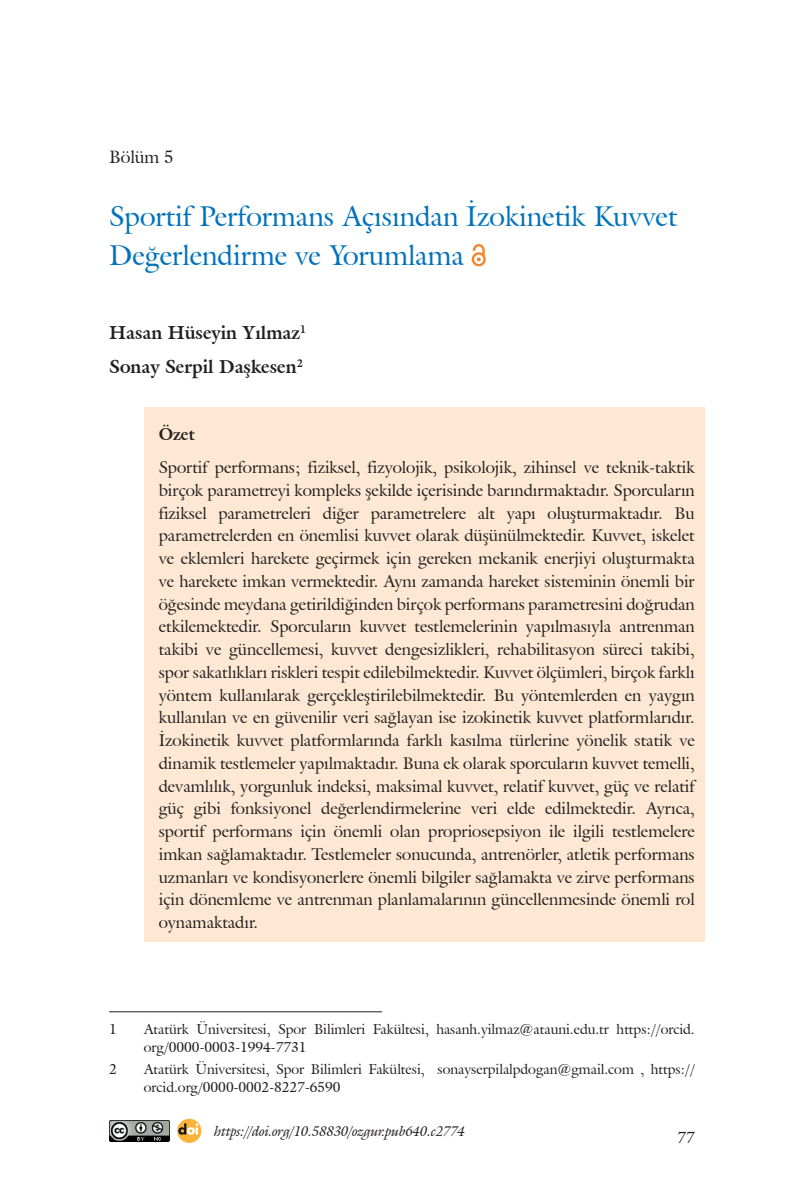
<style>
.page{position:relative;width:794px;height:1191px;background:#fff}
.page>*{position:absolute;margin:0;border:0;box-sizing:border-box;transform-origin:0 0}
.t1{font:28px/38.5px "Galliard IT Cby BT";color:#0072bc}
.t2{font:700 18.38px/34.5px "Galliard IT Cby BT";color:#231f20}
.t3{font:17.5px "Galliard IT Cby BT";color:#231f20}
.t4{font:16.62px/22.8px "Galliard IT Cby BT";color:#231f20;text-align:justify}
.t5{font:700 16.62px "Galliard IT Cby BT";color:#231f20}
.t6{font:15.75px "Galliard IT Cby BT";color:#231f20}
.t7{font:14px/17.5px "Galliard IT Cby BT";color:#231f20}
.t8{font:italic 14px "Galliard IT Cby BT";color:#231f20}
</style>
<div class="page">
<div style="left:144px;top:408px;width:560px;height:46px;background:#fee8d3"></div>
<div style="left:144px;top:440px;width:560px;height:502px;background:#fee8d3"></div>
<svg style="left:472px;top:244px;width:14px;height:22px"></svg>
<hr style="left:109px;top:1011px;width:273px;height:1px;background:#231f20">
<img style="left:109px;top:1120px;width:60px;height:21px">
<svg style="left:177px;top:1118px;width:24px;height:24px"></svg>
<svg style="left:178px;top:1123px;width:20px;height:11px"></svg>
<p class="t3" style="left:109px;top:145px;width:66px">Bölüm 5</p>
<h1 class="t1" style="left:109px;top:197px;width:569px">Sportif Performans Açısından İzokinetik Kuvvet<br>Değerlendirme ve Yorumlama</h1>
<p class="t2" style="left:109px;top:315px;width:199px">Hasan Hüseyin Yılmaz<sup>1<br></sup>Sonay Serpil Daşkesen<sup>2</sup></p>
<p class="t5" style="left:159px;top:424px;width:38px">Özet</p>
<p class="t4" style="left:159px;top:456px;width:537px">Sportif performans; fiziksel, fizyolojik, psikolojik, zihinsel ve teknik-taktik birçok parametreyi kompleks şekilde içerisinde barındırmaktadır. Sporcuların fiziksel parametreleri diğer parametrelere alt yapı oluşturmaktadır. Bu parametrelerden en önemlisi kuvvet olarak düşünülmektedir. Kuvvet, iskelet ve eklemleri harekete geçirmek için gereken mekanik enerjiyi oluşturmakta ve harekete imkan vermektedir. Aynı zamanda hareket sisteminin önemli bir öğesinde meydana getirildiğinden birçok performans parametresini doğrudan etkilemektedir. Sporcuların kuvvet testlemelerinin yapılmasıyla antrenman takibi ve güncellemesi, kuvvet dengesizlikleri, rehabilitasyon süreci takibi, spor sakatlıkları riskleri tespit edilebilmektedir. Kuvvet ölçümleri, birçok farklı yöntem kullanılarak gerçekleştirilebilmektedir. Bu yöntemlerden en yaygın kullanılan ve en güvenilir veri sağlayan ise izokinetik kuvvet platformlarıdır.<br>İzokinetik kuvvet platformlarında farklı kasılma türlerine yönelik statik ve dinamik testlemeler yapılmaktadır. Buna ek olarak sporcuların kuvvet temelli, devamlılık, yorgunluk indeksi, maksimal kuvvet, relatif kuvvet, güç ve relatif güç gibi fonksiyonel değerlendirmelerine veri elde edilmektedir. Ayrıca, sportif performans için önemli olan propriosepsiyon ile ilgili testlemelere imkan sağlamaktadır. Testlemeler sonucunda, antrenörler, atletik performans uzmanları ve kondisyonerlere önemli bilgiler sağlamakta ve zirve performans için dönemleme ve antrenman planlamalarının güncellenmesinde önemli rol oynamaktadır.</p>
<p class="t7" style="left:109px;top:1020px;width:9px">1</p>
<p class="t7" style="left:144px;top:1020px;width:552px">Atatürk Üniversitesi, Spor Bilimleri Fakültesi, hasanh.yilmaz@atauni.edu.tr https://orcid. org/0000-0003-1994-7731</p>
<p class="t7" style="left:109px;top:1060px;width:9px">2</p>
<p class="t7" style="left:144px;top:1060px;width:552px">Atatürk Üniversitesi, Spor Bilimleri Fakültesi, sonayserpilalpdogan@gmail.com , https:// orcid.org/0000-0002-8227-6590</p>
<p class="t8" style="left:214px;top:1121px;width:252px">https://doi.org/10.58830/ozgur.pub640.c2774</p>
<p class="t6" style="left:677px;top:1127px;width:19px">77</p>
</div>
